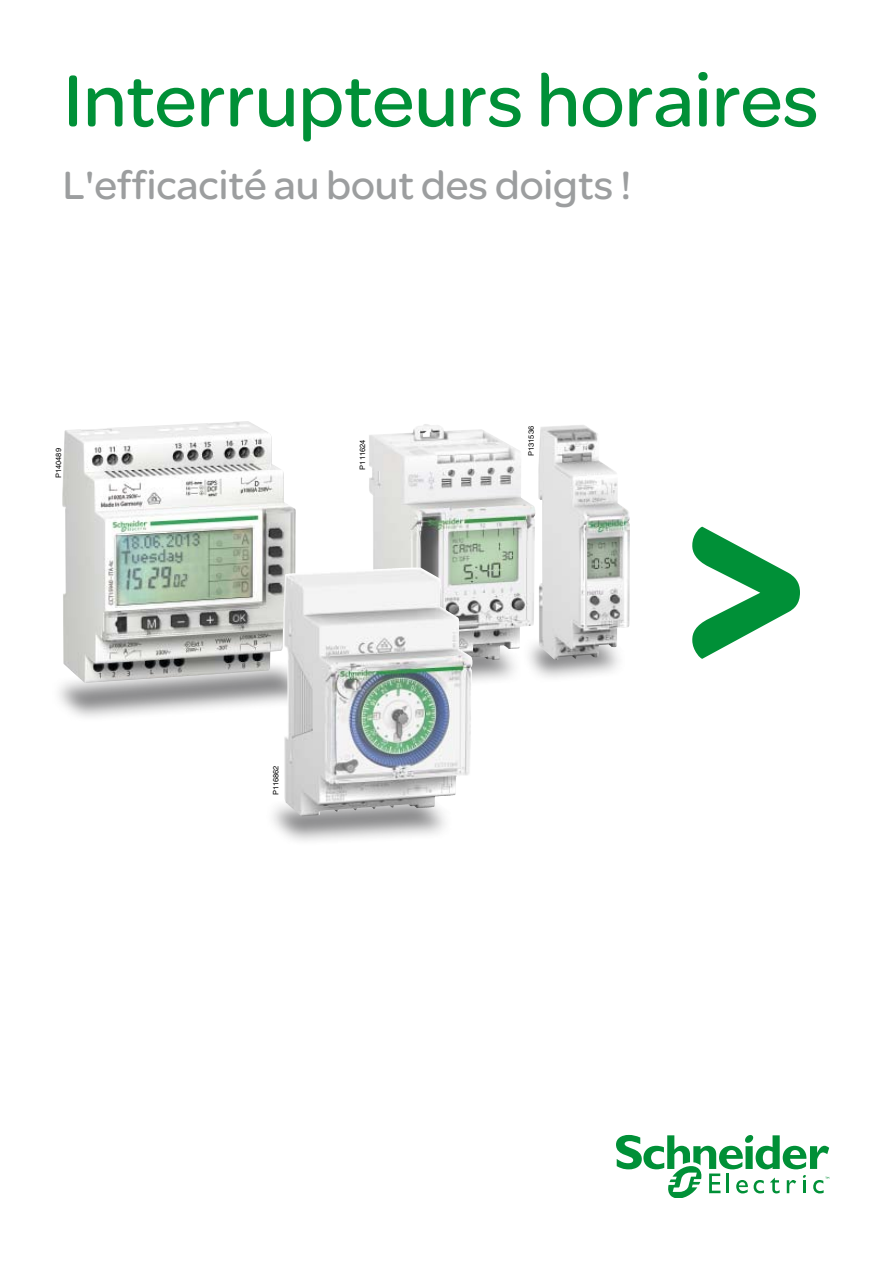
<style>
.page{position:relative;width:893px;height:1263px;background:#fff}
.page>*{position:absolute;margin:0;border:0;box-sizing:border-box;transform-origin:0 0}
.t1{font:78px "SE Optimist";color:#009037}
.t2{font:42px "SE Optimist";color:#9c9e9f}
.t3{font:7.5px "Helvetica";color:#000}
</style>
<div class="page">
<svg style="left:616px;top:1135px;width:213px;height:63px"></svg>
<div style="left:50px;top:660px;width:264px;height:63px;background:#58585a;opacity:.75"></div>
<svg style="left:72px;top:683px;width:211px;height:16px;background:#a4a4a5"></svg>
<img style="left:62px;top:421px;width:234px;height:262px">
<div style="left:345px;top:637px;width:178px;height:55px;background:#58585a;opacity:.75"></div>
<img style="left:369px;top:424px;width:166px;height:243px">
<div style="left:264px;top:793px;width:190px;height:53px;background:#58585a;opacity:.75"></div>
<svg style="left:286px;top:796px;width:168px;height:26px"></svg>
<img style="left:283px;top:568px;width:136px;height:246px">
<div style="left:522px;top:632px;width:106px;height:51px;background:#58585a;opacity:.75"></div>
<img style="left:538px;top:425px;width:92px;height:235px">
<svg style="left:692px;top:526px;width:108px;height:133px"></svg>
<h1 class="t1" style="left:63px;top:46px;width:757px">Interrupteurs horaires</h1>
<h2 class="t2" style="left:63px;top:156px;width:570px">L'efficacité au bout des doigts !</h2>
<p class="t3" style="left:54px;top:478px;width:32px;rotate:-90deg">P140489</p>
<p class="t3" style="left:358px;top:470px;width:32px;rotate:-90deg">P111624</p>
<p class="t3" style="left:272px;top:795px;width:32px;rotate:-90deg">P116862</p>
<p class="t3" style="left:527px;top:456px;width:32px;rotate:-90deg">P131536</p>
</div>
